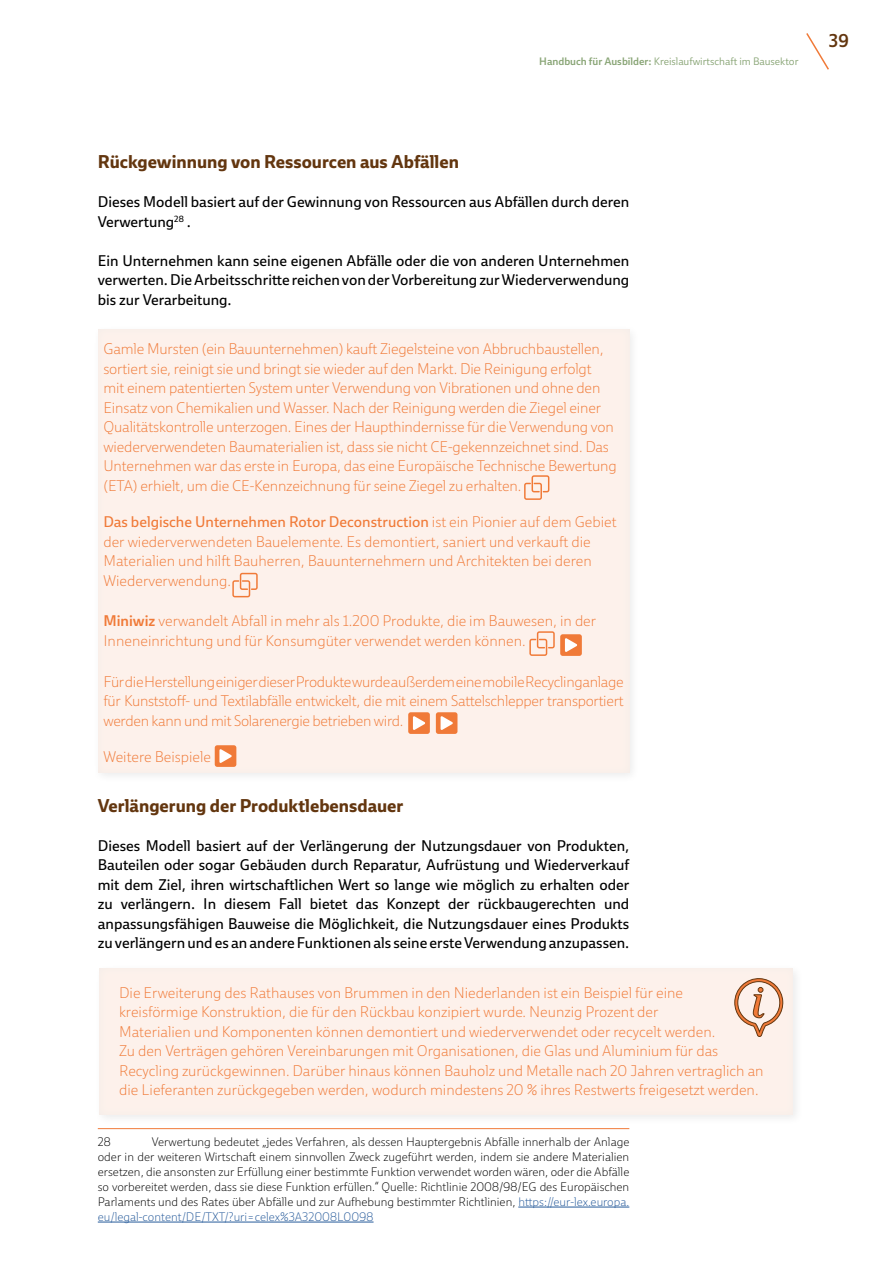
<style>
.page{position:relative;width:893px;height:1263px;background:#fff}
.page>*{position:absolute;margin:0;border:0;box-sizing:border-box;transform-origin:0 0}
.t1{font:700 18px "Ebony";color:#63360f}
.t2{font:18px "Ebony Sb";color:#63360f}
.t3{font:15px/19.5px "Ebony Th";letter-spacing:-.01em;color:#f07a38}
.t4{font:15px/19.5px "Ebony";color:#000;text-align:justify}
.t5{font:15px "Ebony";color:#f07a38}
.t6{font:12px/15px "Ebony Th";color:#000;text-align:justify}
.t7{font:10.5px "Ebony Lt";color:#89a576}
.s1{font-family:"Ebony Sb"}
.s2{font-family:"Ebony Th"}
.s3{color:#275b9b}
</style>
<div class="page">
<svg style="left:806px;top:33px;width:23px;height:37px"></svg>
<div style="left:98px;top:327px;width:532px;height:447px;background:#fdf1eb"></div>
<svg style="left:524px;top:475px;width:25px;height:25px"></svg>
<svg style="left:232px;top:573px;width:26px;height:24px"></svg>
<svg style="left:529px;top:631px;width:26px;height:25px"></svg>
<div style="left:560px;top:634px;width:22px;height:22px;background:#f07a38;border-radius:3px"></div>
<svg style="left:565px;top:638px;width:12px;height:14px"></svg>
<div style="left:408px;top:712px;width:22px;height:22px;background:#f07a38;border-radius:3px"></div>
<svg style="left:413px;top:716px;width:12px;height:14px"></svg>
<div style="left:436px;top:712px;width:21px;height:22px;background:#f07a38;border-radius:3px"></div>
<svg style="left:441px;top:716px;width:12px;height:14px"></svg>
<div style="left:215px;top:745px;width:21px;height:22px;background:#f07a38;border-radius:3px"></div>
<svg style="left:219px;top:749px;width:13px;height:14px"></svg>
<div style="left:95px;top:963px;width:709px;height:163px;background:#fafafa"></div>
<div style="left:100px;top:965px;width:694px;height:150px;background:#fdf1eb"></div>
<svg style="left:734px;top:978px;width:50px;height:59px"></svg>
<hr style="left:98px;top:1128px;width:531px;height:1px;background:#f07a38">
<hr style="left:518px;top:1207px;width:111px;height:1px;background:#275b9b">
<hr style="left:98px;top:1222px;width:276px;height:1px;background:#275b9b">
<p class="t7" style="left:539px;top:54px;width:261px"><span class="s1">Handbuch für Ausbilder:</span> Kreislaufwirtschaft im Bausektor</p>
<p class="t2" style="left:829px;top:28px;width:22px">39</p>
<p class="t1" style="left:98px;top:150px;width:363px">Rückgewinnung von Ressourcen aus Abfällen</p>
<p class="t4" style="left:98px;top:192px;width:533px">Dieses Modell basiert auf der Gewinnung von Ressourcen aus Abfällen durch deren<br>Verwertung<sup>28</sup> .</p>
<p class="t4" style="left:98px;top:251px;width:533px">Ein Unternehmen kann seine eigenen Abfälle oder die von anderen Unternehmen verwerten. Die Arbeitsschritte reichen von der Vorbereitung zur Wiederverwendung bis zur Verarbeitung.</p>
<p class="t3" style="left:103px;top:339px;width:515px">Gamle Mursten (ein Bauunternehmen) kauft Ziegelsteine von Abbruchbaustellen, sortiert sie, reinigt sie und bringt sie wieder auf den Markt. Die Reinigung erfolgt<br>mit einem patentierten System unter Verwendung von Vibrationen und ohne den Einsatz von Chemikalien und Wasser. Nach der Reinigung werden die Ziegel einer Qualitätskontrolle unterzogen. Eines der Haupthindernisse für die Verwendung von wiederverwendeten Baumaterialien ist, dass sie nicht CE-gekennzeichnet sind. Das Unternehmen war das erste in Europa, das eine Europäische Technische Bewertung (ETA) erhielt, um die CE-Kennzeichnung für seine Ziegel zu erhalten.</p>
<p class="t5" style="left:103px;top:512px;width:515px">Das belgische Unternehmen Rotor Deconstruction <span class="s2">ist ein Pionier auf dem Gebiet</span></p>
<p class="t3" style="left:103px;top:531px;width:490px;text-align:justify">der wiederverwendeten Bauelemente. Es demontiert, saniert und verkauft die Materialien und hilft Bauherren, Bauunternehmern und Architekten bei deren Wiederverwendung.</p>
<p class="t3" style="left:103px;top:611px;width:494px"><span class="s1">Miniwiz</span> verwandelt Abfall in mehr als 1.200 Produkte, die im Bauwesen, in der<br>Inneneinrichtung und für Konsumgüter verwendet werden können.</p>
<p class="t3" style="left:103px;top:671px;width:522px;text-align:justify">Für die Herstellung einiger dieser Produkte wurde außerdem eine mobile Recyclinganlage für Kunststoff- und Textilabfälle entwickelt, die mit einem Sattelschlepper transportiert werden kann und mit Solarenergie betrieben wird.</p>
<p class="t3" style="left:103px;top:747px;width:109px">Weitere Beispiele</p>
<p class="t1" style="left:98px;top:793px;width:307px">Verlängerung der Produktlebensdauer</p>
<p class="t4" style="left:98px;top:836px;width:533px">Dieses Modell basiert auf der Verlängerung der Nutzungsdauer von Produkten, Bauteilen oder sogar Gebäuden durch Reparatur, Aufrüstung und Wiederverkauf mit dem Ziel, ihren wirtschaftlichen Wert so lange wie möglich zu erhalten oder zu verlängern. In diesem Fall bietet das Konzept der rückbaugerechten und anpassungsfähigen Bauweise die Möglichkeit, die Nutzungsdauer eines Produkts zu verlängern und es an andere Funktionen als seine erste Verwendung anzupassen.</p>
<p class="t3" style="left:119px;top:982px;width:646px">Die Erweiterung des Rathauses von Brummen in den Niederlanden ist ein Beispiel für eine kreisförmige Konstruktion, die für den Rückbau konzipiert wurde. Neunzig Prozent der<br>Materialien und Komponenten können demontiert und wiederverwendet oder recycelt werden.<br>Zu den Verträgen gehören Vereinbarungen mit Organisationen, die Glas und Aluminium für das Recycling zurückgewinnen. Darüber hinaus können Bauholz und Metalle nach 20 Jahren vertraglich an die Lieferanten zurückgegeben werden, wodurch mindestens 20 % ihres Restwerts freigesetzt werden.</p>
<p class="t6" style="left:98px;top:1134px;width:14px">28</p>
<p class="t6" style="left:98px;top:1134px;width:533px;text-indent:54px">Verwertung bedeutet „jedes Verfahren, als dessen Hauptergebnis Abfälle innerhalb der Anlage oder in der weiteren Wirtschaft einem sinnvollen Zweck zugeführt werden, indem sie andere Materialien ersetzen, die ansonsten zur Erfüllung einer bestimmte Funktion verwendet worden wären, oder die Abfälle so vorbereitet werden, dass sie diese Funktion erfüllen.“ Quelle: Richtlinie 2008/98/EG des Europäischen Parlaments und des Rates über Abfälle und zur Aufhebung bestimmter Richtlinien, <span class="s3">https://eur-lex.europa. eu/legal-content/DE/TXT/?uri=celex%3A32008L0098</span></p>
</div>
